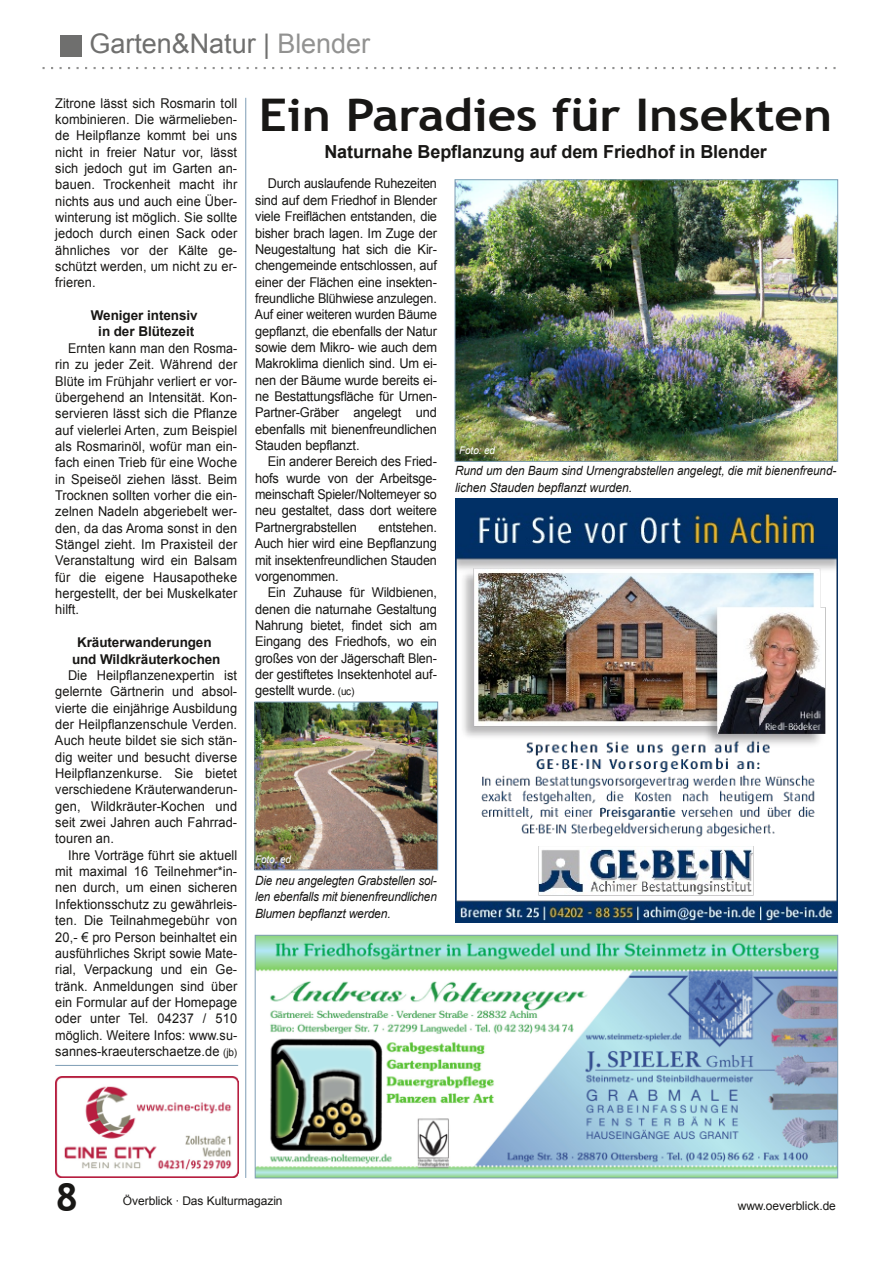
<style>
.page{position:relative;width:893px;height:1263px;background:#fff}
.page>*{position:absolute;margin:0;border:0;box-sizing:border-box;transform-origin:0 0}
.t1{font:700 45px "Trebuchet MS";color:#181715;scale:1.1 1}
.t2{font:700 39px "Trebuchet MS";color:#181715}
.t3{font:27px "Arial";color:#6f6f6e}
.t4{font:700 18px "Arial";color:#181715}
.t5{font:13.5px/16.4px "Arial";letter-spacing:-.01em;color:#181715;text-align:justify;scale:.95 1}
.t6{font:13.5px/16.4px "Arial";letter-spacing:-.01em;color:#181715;text-align:justify;scale:.94 1}
.t7{font:13.5px/16.4px "Arial";letter-spacing:-.01em;color:#181715;text-align:justify;scale:.92 1}
.t8{font:700 13.5px/16.4px "Arial";color:#181715;text-align:center}
.t9{font:italic 12.75px/16.4px "Arial";letter-spacing:-.005em;color:#181715;scale:.91 1}
.t10{font:italic 12.75px/16.4px "Arial";letter-spacing:-.005em;color:#181715;text-align:justify;scale:.92 1}
.t11{font:12px "Arial";letter-spacing:-.005em;color:#181715}
.t12{font:italic 10.5px "Arial";letter-spacing:-.01em;color:#fff;scale:.95 1}
.s1{color:#929291}
.s2{font-size:10.5px}
</style>
<div class="page">
<svg style="left:43px;top:67px;width:793px;height:2px"></svg>
<div style="left:60px;top:35px;width:21px;height:21px;background:#6f6f6e"></div>
<img style="left:455px;top:498px;width:383px;height:425px">
<img style="left:257px;top:937px;width:579px;height:239px">
<div style="left:255px;top:935px;width:583px;height:243px;border:1px solid #7e9db5"></div>
<img style="left:457px;top:181px;width:379px;height:279px">
<div style="left:455px;top:179px;width:383px;height:283px;border:1px solid #7e9db5"></div>
<img style="left:257px;top:704px;width:179px;height:164px">
<div style="left:255px;top:702px;width:183px;height:168px;border:1px solid #7e9db5"></div>
<img style="left:55px;top:1076px;width:183px;height:101px">
<hr style="left:55px;top:1065px;width:183px;height:1px;background:#7e9db5">
<hr style="left:245px;top:98px;width:1px;height:1080px;background:#7e9db5">
<h3 class="t3" style="left:89px;top:28px;width:282px">Garten&amp;Natur | <span class="s1">Blender</span></h3>
<p class="t5" style="left:55px;top:95px;width:193px">Zitrone lässt sich Rosmarin toll kombinieren. Die wärmelieben&shy;de Heilpflanze kommt bei uns nicht in freier Natur vor, lässt sich jedoch gut im Garten an&shy;bauen. Trockenheit macht ihr nichts aus und auch eine Über&shy;winterung ist möglich. Sie sollte jedoch durch einen Sack oder ähnliches vor der Kälte ge&shy;schützt werden, um nicht zu er&shy;frieren.</p>
<p class="t8" style="left:91px;top:307px;width:108px">Weniger intensiv in der Blütezeit</p>
<p class="t7" style="left:55px;top:340px;width:200px;text-indent:13px">Ernten kann man den Rosma&shy;rin zu jeder Zeit. Während der Blüte im Frühjahr verliert er vor&shy;übergehend an Intensität. Kon&shy;servieren lässt sich die Pflanze auf vielerlei Arten, zum Beispiel als Rosmarinöl, wofür man ein&shy;fach einen Trieb für eine Woche in Speiseöl ziehen lässt. Beim Trocknen sollten vorher die ein&shy;zelnen Nadeln abgeriebelt wer&shy;den, da das Aroma sonst in den Stängel zieht. Im Praxisteil der Veranstaltung wird ein Balsam für die eigene Hausapotheke hergestellt, der bei Muskelkater hilft.</p>
<p class="t8" style="left:72px;top:634px;width:150px">Kräuterwanderungen und Wildkräuterkochen</p>
<p class="t5" style="left:55px;top:667px;width:193px;text-indent:13px">Die Heilpflanzenexpertin ist gelernte Gärtnerin und absol&shy;vierte die einjährige Ausbildung der Heilpflanzenschule Verden.<br>Auch heute bildet sie sich stän&shy;dig weiter und besucht diverse Heilpflanzenkurse. Sie bietet verschiedene Kräuterwanderun&shy;gen, Wildkräuter-Kochen und seit zwei Jahren auch Fahrrad&shy;touren an.</p>
<p class="t5" style="left:55px;top:847px;width:193px;text-indent:13px">Ihre Vorträge führt sie aktuell mit maximal 16 Teilnehmer*in&shy;nen durch, um einen sicheren Infektionsschutz zu gewährleis&shy;ten. Die Teilnahmegebühr von 20,- € pro Person beinhaltet ein ausführliches Skript sowie Mate&shy;rial, Verpackung und ein Ge&shy;tränk. Anmeldungen sind über ein Formular auf der Homepage oder unter Tel. 04237 / 510 möglich. Weitere Infos: www.su&shy;sannes-kraeuterschaetze.de <span class="s2">(jb)</span></p>
<h1 class="t1" style="left:259px;top:89px;width:523px">Ein Paradies für Insekten</h1>
<h3 class="t4" style="left:324px;top:142px;width:444px">Naturnahe Bepflanzung auf dem Friedhof in Blender</h3>
<p class="t6" style="left:255px;top:176px;width:195px;text-indent:13px">Durch auslaufende Ruhezeiten sind auf dem Friedhof in Blender viele Freiflächen entstanden, die bisher brach lagen. Im Zuge der Neugestaltung hat sich die Kir&shy;chengemeinde entschlossen, auf einer der Flächen eine insekten&shy;freundliche Blühwiese anzulegen.<br>Auf einer weiteren wurden Bäume gepflanzt, die ebenfalls der Natur sowie dem Mikro- wie auch dem Makroklima dienlich sind. Um ei&shy;nen der Bäume wurde bereits ei&shy;ne Bestattungsfläche für Urnen-Partner-Gräber angelegt und ebenfalls mit bienenfreundlichen Stauden bepflanzt.</p>
<p class="t5" style="left:255px;top:454px;width:193px;text-indent:13px">Ein anderer Bereich des Fried&shy;hofs wurde von der Arbeitsge&shy;meinschaft Spieler/Noltemeyer so neu gestaltet, dass dort weitere Partnergrabstellen</p>
<p class="t12" style="left:459px;top:445px;width:39px">Foto: ed</p>
<p class="t9" style="left:455px;top:463px;width:421px">Rund um den Baum sind Urnengrabstellen angelegt, die mit bienenfreund&shy;lichen Stauden bepflanzt wurden.</p>
<p class="t5" style="left:255px;top:519px;width:193px;text-indent:124px">entstehen.<br>Auch hier wird eine Bepflanzung mit insektenfreundlichen Stauden vorgenommen.</p>
<p class="t5" style="left:255px;top:584px;width:193px;text-indent:13px">Ein Zuhause für Wildbienen, denen die naturnahe Gestaltung Nahrung bietet, findet sich am Eingang des Friedhofs, wo ein großes von der Jägerschaft Blen&shy;der gestiftetes Insektenhotel auf&shy;gestellt wurde. <span class="s2">(uc)</span></p>
<p class="t12" style="left:255px;top:853px;width:39px">Foto: ed</p>
<p class="t10" style="left:255px;top:872px;width:199px">Die neu angelegten Grabstellen sol&shy;len ebenfalls mit bienenfreundlichen Blumen bepflanzt werden.</p>
<h2 class="t2" style="left:56px;top:1174px;width:24px">8</h2>
<p class="t11" style="left:123px;top:1193px;width:161px">Överblick ∙ Das Kulturmagazin</p>
<p class="t11" style="left:738px;top:1199px;width:100px">www.oeverblick.de</p>
</div>
